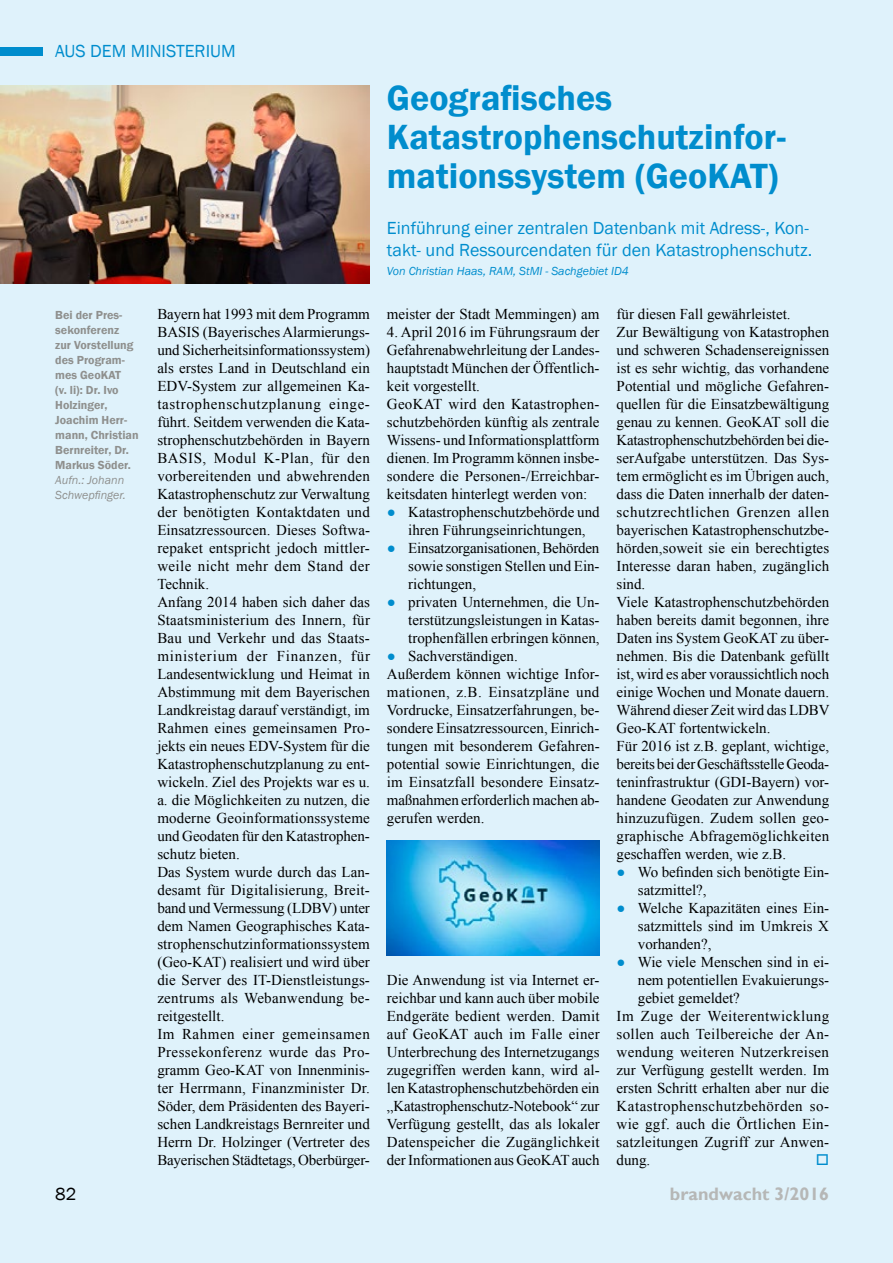
<style>
.page{position:relative;width:893px;height:1263px;background:#dff2fb}
.page>*{position:absolute;margin:0;border:0;box-sizing:border-box;transform-origin:0 0}
.t1{font:600 36px/39px "Franklin Gothic";color:#008dcd}
.t2{font:18px/21.6px "Franklin Gothic";color:#008dcd}
.t3{font:700 18px "Gill Sans";color:#b6b7b6}
.t4{font:18px "Franklin Gothic";color:#000}
.t5{font:15px/18px "Times New Roman";color:#000}
.t6{font:15px "Times New Roman";letter-spacing:.025em;color:#000}
.t7{font:15px "Times New Roman";letter-spacing:.03em;color:#000}
.t8{font:15px "Times New Roman";letter-spacing:.02em;color:#000}
.t9{font:15px "Times New Roman";letter-spacing:.035em;color:#000}
.t10{font:600 12px/15px "Franklin Gothic";color:#8f908e}
.t11{font:italic 12px "Franklin Gothic";color:#008dcd}
.t12{font:italic 12px/15px "Franklin Gothic";color:#8f908e}
.s1{font-weight:700;color:#008dcd}
</style>
<div class="page">
<img style="left:387px;top:841px;width:213px;height:114px">
<img style="left:0;top:85px;width:370px;height:198px">
<div style="left:0;top:47px;width:43px;height:8px;background:#008dcd"></div>
<p class="t2" style="left:55px;top:41px;width:182px">AUS DEM MINISTERIUM</p>
<h1 class="t1" style="left:387px;top:79px;width:401px">Geografisches<br>Katastrophenschutzinfor&shy;mationssystem (GeoKAT)</h1>
<p class="t2" style="left:387px;top:218px;width:427px">Einführung einer zentralen Datenbank mit Adress-, Kon&shy;takt- und Ressourcendaten für den Katastrophenschutz.</p>
<p class="t11" style="left:387px;top:264px;width:243px">Von Christian Haas, RAM, StMI - Sachgebiet ID4</p>
<p class="t10" style="left:55px;top:308px;width:85px">Bei der Pres&shy;sekonferenz<br>zur Vorstellung des Program&shy;mes GeoKAT<br>(v. li): Dr. Ivo<br>Holzinger,<br>Joachim Herr&shy;mann, Christian<br>Bernreiter, Dr.<br>Markus Söder.</p>
<p class="t12" style="left:55px;top:473px;width:72px">Aufn.: Johann<br>Schwepfinger.</p>
<p class="t5" style="left:157px;top:305px;width:214px">Bayern hat 1993 mit dem Programm<br>BASIS (Bayerisches Alarmierungs&shy;und Sicherheitsinformationssystem) als erstes Land in Deutschland ein<br>EDV-System zur allgemeinen Ka&shy;tastrophenschutzplanung einge&shy;führt. Seitdem verwenden die Kata&shy;strophenschutzbehörden in Bayern<br>BASIS, Modul K-Plan, für den vorbereitenden und abwehrenden<br>Katastrophenschutz zur Verwaltung der benötigten Kontaktdaten und<br>Einsatzressourcen. Dieses Softwa&shy;repaket entspricht jedoch mittler&shy;weile nicht mehr dem Stand der<br>Technik.<br>Anfang 2014 haben sich daher das<br>Staatsministerium des Innern, für<br>Bau und Verkehr und das Staats&shy;ministerium der Finanzen, für<br>Landesentwicklung und Heimat in<br>Abstimmung mit dem Bayerischen<br>Landkreistag darauf verständigt, im<br>Rahmen eines gemeinsamen Pro&shy;jekts ein neues EDV-System für die<br>Katastrophenschutzplanung zu ent&shy;wickeln. Ziel des Projekts war es u. a. die Möglichkeiten zu nutzen, die moderne Geoinformationssysteme und Geodaten für den Katastrophen&shy;schutz bieten.<br>Das System wurde durch das Lan&shy;desamt für Digitalisierung, Breit&shy;band und Vermessung (LDBV) unter dem Namen Geographisches Kata&shy;strophenschutzinformationssystem (Geo-KAT) realisiert und wird über die Server des IT-Dienstleistungs&shy;zentrums als Webanwendung be&shy;reitgestellt.<br>Im Rahmen einer gemeinsamen<br>Pressekonferenz wurde das Pro&shy;gramm Geo-KAT von Innenminis&shy;ter Herrmann, Finanzminister Dr.<br>Söder, dem Präsidenten des Bayeri&shy;schen Landkreistags Bernreiter und<br>Herrn Dr. Holzinger (Vertreter des<br>Bayerischen Städtetags, Oberbürger-</p>
<p class="t5" style="left:387px;top:305px;width:214px">meister der Stadt Memmingen) am</p>
<p class="t5" style="left:387px;top:323px;width:214px">4. April 2016 im Führungsraum der Gefahrenabwehrleitung der Landes&shy;hauptstadt München der Öffentlich&shy;keit vorgestellt.<br>GeoKAT wird den Katastrophen&shy;schutzbehörden künftig als zentrale Wissens- und Informationsplattform dienen. Im Programm können insbe&shy;sondere die Personen-/Erreichbar&shy;keitsdaten hinterlegt werden von:</p>
<p class="t5" style="left:387px;top:503px;width:214px;text-align:center"><span class="s1">●</span> Katastrophenschutzbehörde und ihren Führungseinrichtungen,</p>
<p class="t5" style="left:408px;top:539px;width:193px;text-align:justify;text-indent:-21px"><span class="s1">●</span> Einsatzorganisationen, Behörden sowie sonstigen Stellen und Ein&shy;richtungen,</p>
<p class="t5" style="left:408px;top:593px;width:193px;text-align:justify;text-indent:-21px"><span class="s1">●</span> privaten Unternehmen, die Un&shy;terstützungsleistungen in Katas&shy;trophenfällen erbringen können,</p>
<p class="t5" style="left:387px;top:647px;width:214px"><span class="s1">●</span> Sachverständigen.<br>Außerdem können wichtige Infor&shy;mationen, z.B. Einsatzpläne und<br>Vordrucke, Einsatzerfahrungen, be&shy;sondere Einsatzressourcen, Einrich&shy;tungen mit besonderem Gefahren&shy;potential sowie Einrichtungen, die im Einsatzfall besondere Einsatz&shy;maßnahmen erforderlich machen ab&shy;gerufen werden.</p>
<p class="t5" style="left:387px;top:971px;width:214px;text-align:justify">Die Anwendung ist via Internet er&shy;reichbar und kann auch über mobile Endgeräte bedient werden. Damit auf GeoKAT auch im Falle einer Unterbrechung des Internetzugangs zugegriffen werden kann, wird al&shy;len Katastrophenschutzbehörden ein „Katastrophenschutz-Notebook“ zur Verfügung gestellt, das als lokaler Datenspeicher die Zugänglichkeit der Informationen aus GeoKAT auch</p>
<p class="t5" style="left:617px;top:305px;width:214px">für diesen Fall gewährleistet.<br>Zur Bewältigung von Katastrophen und schweren Schadensereignissen ist es sehr wichtig, das vorhandene Potential und mögliche Gefahren&shy;quellen für die Einsatzbewältigung genau zu kennen. GeoKAT soll die Katastrophenschutzbehörden bei die&shy;serAufgabe unterstützen. Das Sys&shy;tem ermöglicht es im Übrigen auch, dass die Daten innerhalb der daten&shy;schutzrechtlichen Grenzen allen bayerischen Katastrophenschutzbe&shy;hörden,soweit sie ein berechtigtes Interesse daran haben, zugänglich sind.<br>Viele Katastrophenschutzbehörden haben bereits damit begonnen, ihre Daten ins System GeoKAT zu über&shy;nehmen. Bis die Datenbank gefüllt ist, wird es aber voraussichtlich noch einige Wochen und Monate dauern.<br>Während dieser Zeit wird das LDBV Geo-KAT fortentwickeln.<br>Für 2016 ist z.B. geplant, wichtige, bereits bei der Geschäftsstelle Geoda&shy;teninfrastruktur (GDI-Bayern) vor&shy;handene Geodaten zur Anwendung hinzuzufügen. Zudem sollen geo&shy;graphische Abfragemöglichkeiten geschaffen werden, wie z.B.</p>
<p class="t5" style="left:638px;top:863px;width:193px;text-indent:-21px"><span class="s1">●</span> Wo befinden sich benötigte Ein&shy;satzmittel?,</p>
<p class="t5" style="left:638px;top:899px;width:193px;text-align:justify;text-indent:-21px"><span class="s1">●</span> Welche Kapazitäten eines Ein&shy;satzmittels sind im Umkreis X vorhanden?,</p>
<p class="t5" style="left:617px;top:953px;width:214px"><span class="s1">●</span> Wie viele Menschen sind in ei-</p>
<p class="t5" style="left:638px;top:971px;width:193px">nem potentiellen Evakuierungs-</p>
<p class="t5" style="left:638px;top:989px;width:104px">gebiet gemeldet?</p>
<p class="t9" style="left:617px;top:1006px;width:214px">Im Zuge der Weiterentwicklung</p>
<p class="t6" style="left:617px;top:1024px;width:214px">sollen auch Teilbereiche der An-</p>
<p class="t6" style="left:617px;top:1042px;width:214px">wendung weiteren Nutzerkreisen</p>
<p class="t5" style="left:617px;top:1061px;width:214px">zur Verfügung gestellt werden. Im</p>
<p class="t5" style="left:617px;top:1079px;width:214px">ersten Schritt erhalten aber nur die</p>
<p class="t7" style="left:617px;top:1096px;width:214px">Katastrophenschutzbehörden so-</p>
<p class="t8" style="left:617px;top:1114px;width:214px">wie ggf. auch die Örtlichen Ein-</p>
<p class="t5" style="left:617px;top:1133px;width:214px">satzleitungen Zugriff zur Anwen-</p>
<p class="t5" style="left:617px;top:1151px;width:35px">dung.</p>
<p class="t4" style="left:55px;top:1182px;width:23px">82</p>
<p class="t3" style="left:670px;top:1183px;width:161px">brandwacht 3/2016</p>
</div>
